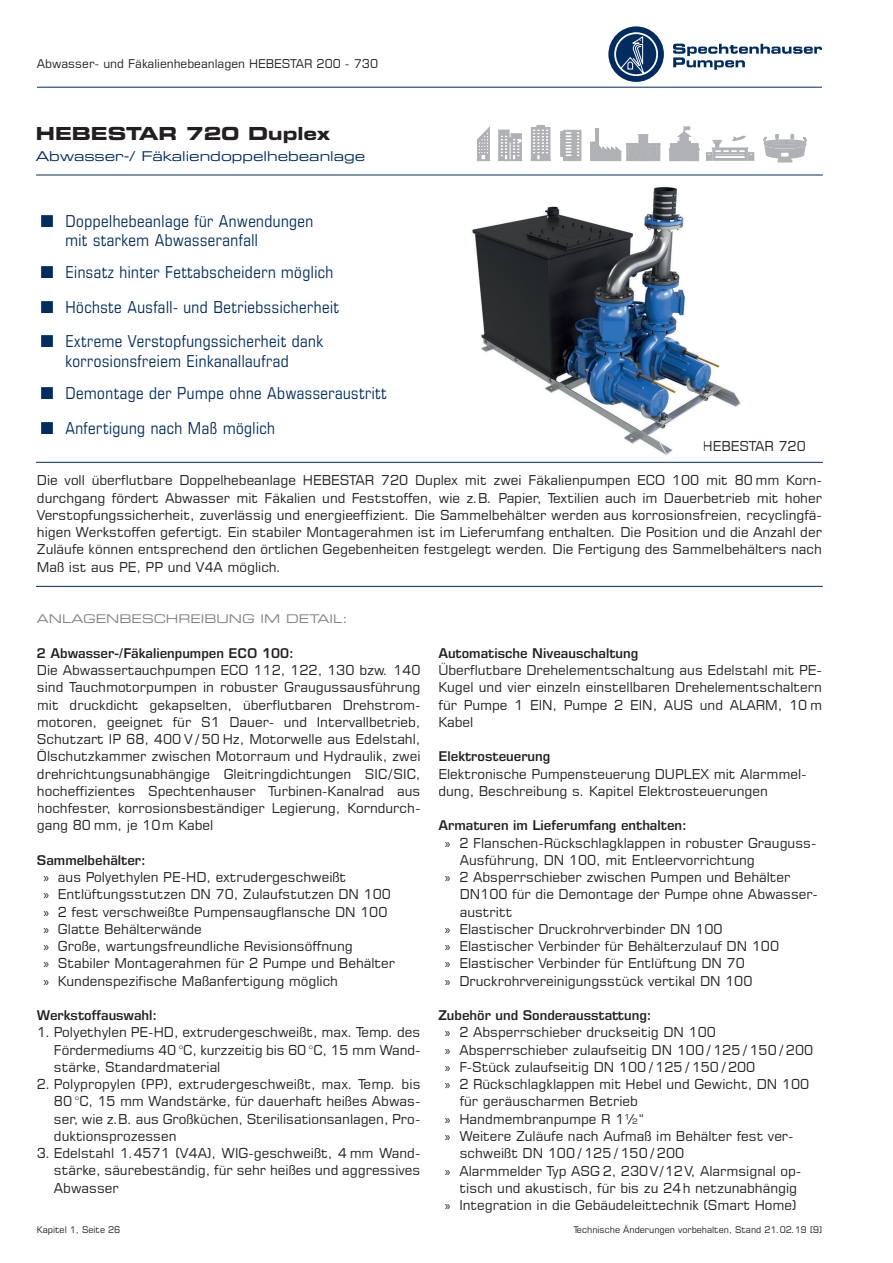
<style>
.page{position:relative;width:893px;height:1263px;background:#fff}
.page>*{position:absolute;margin:0;border:0;box-sizing:border-box;transform-origin:0 0}
.t1{font:18px "Eurostile LT Std Bold Ex 2";color:#231f20}
.t2{font:condensed 16.5px/34.5px "Eurostile LT Std";letter-spacing:.03em;color:#002c62}
.t3{font:13.5px/17.2px "Square 721 BT";color:#231f20;text-align:justify}
.t4{font:600 13.5px "Eurostile LT Std";color:#231f20}
.t5{font:13.5px "Eurostile LT Std Ex 2";color:#002c62}
.t6{font:12px "Square 721 BT";color:#231f20}
.t7{font:12px "Eurostile LT Std Ex 2";color:#808285}
.t8{font:9px "Square 721 BT";color:#231f20}
.s1{font-family:"Myriad Pro"}
</style>
<div class="page">
<hr style="left:37px;top:87px;width:785px;height:1px;background:#002c62">
<svg style="left:608px;top:26px;width:56px;height:56px"></svg>
<svg style="left:615px;top:33px;width:42px;height:42px"></svg>
<div style="left:614px;top:32px;width:44px;height:44px;border:2px solid #fff;border-radius:50%"></div>
<svg style="left:620px;top:36px;width:25px;height:41px"></svg>
<svg style="left:673px;top:44px;width:149px;height:26px"></svg>
<svg style="left:561px;top:130px;width:20px;height:31px"></svg>
<svg style="left:477px;top:127px;width:13px;height:34px"></svg>
<svg style="left:531px;top:125px;width:19px;height:36px"></svg>
<svg style="left:590px;top:128px;width:70px;height:33px"></svg>
<svg style="left:669px;top:126px;width:30px;height:35px"></svg>
<svg style="left:706px;top:135px;width:48px;height:26px"></svg>
<svg style="left:763px;top:134px;width:44px;height:28px"></svg>
<hr style="left:36px;top:462px;width:787px;height:1px;background:#002c62">
<hr style="left:36px;top:586px;width:787px;height:1px;background:#002c62">
<hr style="left:36px;top:175px;width:787px;height:1px;background:#002c62">
<img style="left:449px;top:180px;width:302px;height:278px;border-radius:15px">
<svg style="left:498px;top:130px;width:24px;height:31px"></svg>
<img style="left:704px;top:441px;width:47px;height:10px">
<p class="t6" style="left:37px;top:56px;width:343px">Abwasser- und Fäkalienhebeanlagen HEBESTAR 200 - 730</p>
<h1 class="t1" style="left:36px;top:124px;width:296px">HEBESTAR 720 Duplex</h1>
<p class="t5" style="left:36px;top:152px;width:331px">Abwasser-/ Fäkaliendoppelhebeanlage</p>
<p class="t2" style="left:65px;top:212px;width:249px;line-height:19.8px">Doppelhebeanlage für Anwendungen mit starkem Abwasseranfall</p>
<p class="t2" style="left:65px;top:257px;width:275px">Einsatz hinter Fettabscheidern möglich<br>Höchste Ausfall- und Betriebssicherheit<br>Extreme Verstopfungssicherheit dank</p>
<p class="t2" style="left:65px;top:347px;width:323px;line-height:32px">korrosionsfreiem Einkanallaufrad<br>Demontage der Pumpe ohne Abwasseraustritt</p>
<p class="t2" style="left:65px;top:412px;width:211px">Anfertigung nach Maß möglich</p>
<p class="t3" style="left:37px;top:472px;width:786px">Die voll überflutbare Doppelhebeanlage HEBESTAR 720 Duplex mit zwei Fäkalienpumpen ECO 100 mit 80 mm Korn&shy;durchgang fördert Abwasser mit Fäkalien und Feststoffen, wie z.B. Papier, Textilien auch im Dauerbetrieb mit hoher Verstopfungssicherheit, zuverlässig und energieeffizient. Die Sammelbehälter werden aus korrosionsfreien, recyclingfä&shy;higen Werkstoffen gefertigt. Ein stabiler Montagerahmen ist im Lieferumfang enthalten. Die Position und die Anzahl der Zuläufe können entsprechend den örtlichen Gegebenheiten festgelegt werden. Die Fertigung des Sammelbehälters nach Maß ist aus PE, PP und V4A möglich.</p>
<p class="t3" style="left:702px;top:437px;width:105px">HEBESTAR 720</p>
<p class="t7" style="left:37px;top:615px;width:313px">ANLAGENBESCHREIBUNG IM DETAIL:</p>
<p class="t4" style="left:37px;top:648px;width:258px">2 Abwasser-/Fäkalienpumpen ECO 100:</p>
<p class="t3" style="left:37px;top:661px;width:385px">Die Abwassertauchpumpen ECO 112, 122, 130 bzw. 140 sind Tauchmotorpumpen in robuster Graugussausführung mit druckdicht gekapselten, überflutbaren Drehstrom&shy;motoren, geeignet für S1 Dauer- und Intervallbetrieb, Schutzart IP 68, 400 V / 50 Hz, Motorwelle aus Edelstahl, Ölschutzkammer zwischen Motorraum und Hydraulik, zwei drehrichtungsunabhängige Gleitringdichtungen SIC/SIC, hocheffizientes Spechtenhauser Turbinen-Kanalrad aus hochfester, korrosionsbeständiger Legierung, Korndurch&shy;gang 80 mm, je 10m Kabel</p>
<p class="t4" style="left:37px;top:855px;width:110px">Sammelbehälter:</p>
<p class="t3" style="left:43px;top:868px;width:353px;text-align:left"><span class="s1">»</span> aus Polyethylen PE-HD, extrudergeschweißt<br><span class="s1">»</span> Entlüftungsstutzen DN 70, Zulaufstutzen DN 100 <span class="s1">»</span> 2 fest verschweißte Pumpensaugflansche DN 100 <span class="s1">»</span> Glatte Behälterwände<br><span class="s1">»</span> Große, wartungsfreundliche Revisionsöffnung<br><span class="s1">»</span> Stabiler Montagerahmen für 2 Pumpe und Behälter <span class="s1">»</span> Kundenspezifische Maßanfertigung möglich</p>
<p class="t4" style="left:37px;top:1010px;width:122px">Werkstoffauswahl:</p>
<p class="t3" style="left:54px;top:1024px;width:368px;text-indent:-17px">1. Polyethylen PE-HD, extrudergeschweißt, max. Temp. des Fördermediums 40 °C, kurzzeitig bis 60 °C, 15 mm Wand&shy;stärke, Standardmaterial</p>
<p class="t3" style="left:54px;top:1075px;width:368px;text-indent:-17px">2. Polypropylen (PP), extrudergeschweißt, max. Temp. bis 80 °C, 15 mm Wandstärke, für dauerhaft heißes Abwas&shy;ser, wie z.B. aus Großküchen, Sterilisationsanlagen, Pro&shy;duktionsprozessen</p>
<p class="t3" style="left:54px;top:1144px;width:368px;text-indent:-17px">3. Edelstahl 1.4571 (V4A), WIG-geschweißt, 4 mm Wand&shy;stärke, säurebeständig, für sehr heißes und aggressives Abwasser</p>
<p class="t4" style="left:438px;top:648px;width:201px">Automatische Niveauschaltung</p>
<p class="t3" style="left:438px;top:661px;width:385px">Überflutbare Drehelementschaltung aus Edelstahl mit PE-Kugel und vier einzeln einstellbaren Drehelementschaltern für Pumpe 1 EIN, Pumpe 2 EIN, AUS und ALARM, 10 m Kabel</p>
<p class="t4" style="left:438px;top:752px;width:113px">Elektrosteuerung</p>
<p class="t3" style="left:438px;top:765px;width:370px">Elektronische Pumpensteuerung DUPLEX mit Alarmmel&shy;dung, Beschreibung s. Kapitel Elektrosteuerungen</p>
<p class="t4" style="left:438px;top:821px;width:250px">Armaturen im Lieferumfang enthalten:</p>
<p class="t3" style="left:445px;top:834px;width:373px"><span class="s1">»</span> 2 Flanschen-Rückschlagklappen in robuster Grauguss-</p>
<p class="t3" style="left:460px;top:851px;width:297px">Ausführung, DN 100, mit Entleervorrichtung</p>
<p class="t3" style="left:445px;top:868px;width:347px"><span class="s1">»</span> 2 Absperrschieber zwischen Pumpen und Behälter</p>
<p class="t3" style="left:460px;top:886px;width:360px">DN100 für die Demontage der Pumpe ohne Abwasser-</p>
<p class="t3" style="left:460px;top:903px;width:54px">austritt</p>
<p class="t3" style="left:445px;top:920px;width:279px"><span class="s1">»</span> Elastischer Druckrohrverbinder DN 100</p>
<p class="t3" style="left:445px;top:937px;width:336px"><span class="s1">»</span> Elastischer Verbinder für Behälterzulauf DN 100</p>
<p class="t3" style="left:445px;top:955px;width:301px"><span class="s1">»</span> Elastischer Verbinder für Entlüftung DN 70</p>
<p class="t3" style="left:445px;top:972px;width:309px"><span class="s1">»</span> Druckrohrvereinigungsstück vertikal DN 100</p>
<p class="t4" style="left:438px;top:1011px;width:214px">Zubehör und Sonderausstattung:</p>
<p class="t3" style="left:445px;top:1024px;width:273px"><span class="s1">»</span> 2 Absperrschieber druckseitig DN 100</p>
<p class="t3" style="left:445px;top:1041px;width:370px"><span class="s1">»</span> Absperrschieber zulaufseitig DN 100 / 125 / 150 / 200</p>
<p class="t3" style="left:445px;top:1058px;width:312px"><span class="s1">»</span> F-Stück zulaufseitig DN 100 / 125 / 150 / 200</p>
<p class="t3" style="left:445px;top:1076px;width:366px"><span class="s1">»</span> 2 Rückschlagklappen mit Hebel und Gewicht, DN 100</p>
<p class="t3" style="left:460px;top:1093px;width:180px">für geräuscharmen Betrieb</p>
<p class="t3" style="left:445px;top:1110px;width:201px"><span class="s1">»</span> Handmembranpumpe R 1½“</p>
<p class="t3" style="left:445px;top:1127px;width:350px"><span class="s1">»</span> Weitere Zuläufe nach Aufmaß im Behälter fest ver-</p>
<p class="t3" style="left:460px;top:1145px;width:226px">schweißt DN 100 / 125 / 150 / 200</p>
<p class="t3" style="left:445px;top:1162px;width:358px"><span class="s1">»</span> Alarmmelder Typ ASG 2, 230V/12V, Alarmsignal op-</p>
<p class="t3" style="left:460px;top:1179px;width:339px">tisch und akustisch, für bis zu 24h netzunabhängig</p>
<p class="t3" style="left:445px;top:1196px;width:353px"><span class="s1">»</span> Integration in die Gebäudeleittechnik (Smart Home)</p>
<p class="t8" style="left:37px;top:1224px;width:85px">Kapitel 1, Seite 26</p>
<p class="t8" style="left:574px;top:1224px;width:250px">Technische Änderungen vorbehalten, Stand 21.02.19 [9]</p>
</div>
